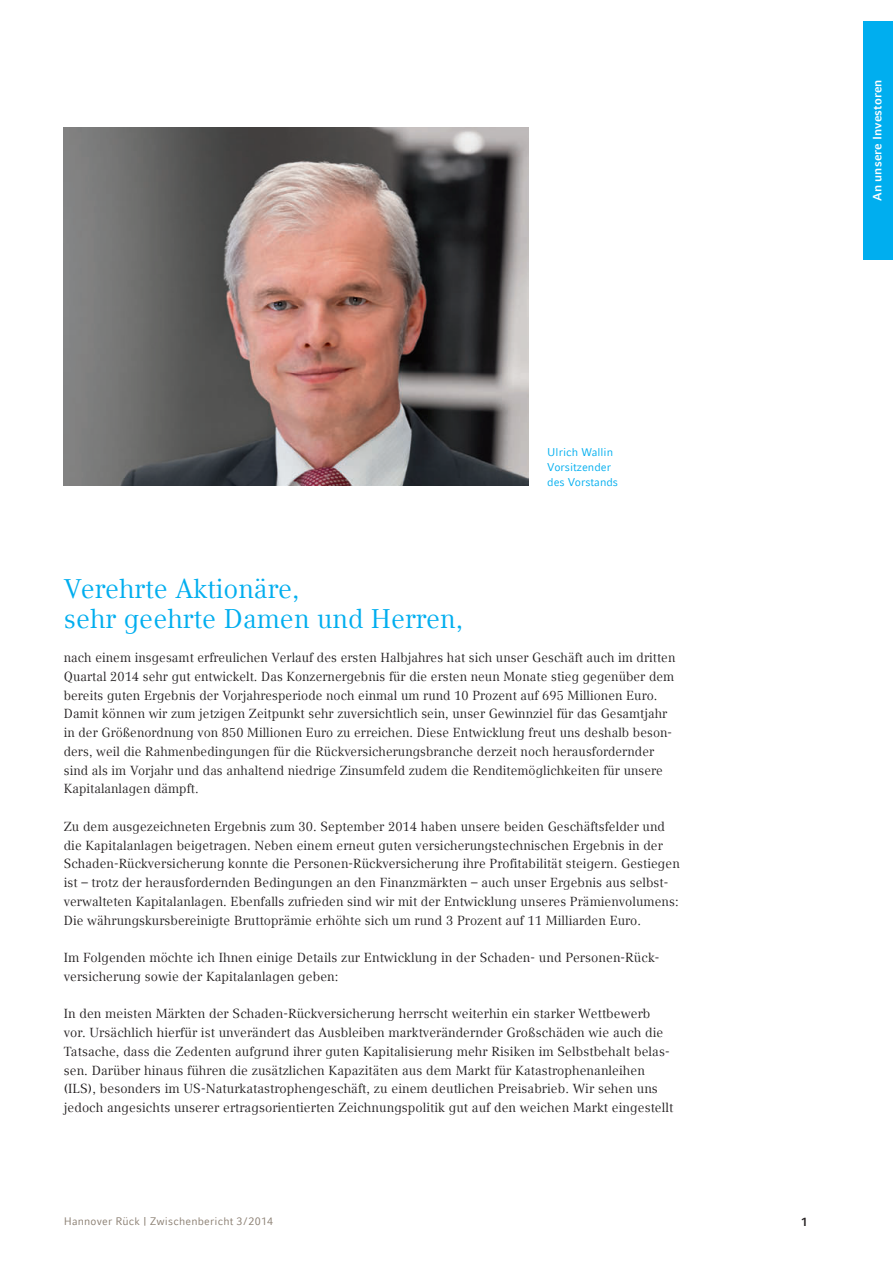
<style>
.page{position:relative;width:893px;height:1263px;background:#fff}
.page>*{position:absolute;margin:0;border:0;box-sizing:border-box;transform-origin:0 0}
.HL_1{font:27px/30px "Compatil Text LT Com";color:#00aeef}
.Fließtext{font:13.2px/18.8px "Compatil Text LT Com";letter-spacing:.005em;color:#231f20}
.Fließtext-2{font:700 12px "Compatil Fact LT Com";letter-spacing:.005em;color:#fff}
.t1{font:700 12px "Compatil Fact LT Com";color:#231f20}
.BU_links{font:11.25px/15px "Compatil Fact LT Com";color:#00aeef}
.t2{font:10.8px "Compatil Fact LT Com";letter-spacing:.02em;color:#8a7e71}
</style>
<div class="page">
<img style="left:64px;top:128px;width:464px;height:358px">
<div style="left:863px;top:21px;width:30px;height:238px;background:#00aeef"></div>
<p class="Fließtext-2" style="left:870px;top:201px;width:123px;rotate:-90deg">An unsere Investoren</p>
<p class="BU_links" style="left:547px;top:445px;width:67px">Ulrich Wallin</p>
<p class="BU_links" style="left:547px;top:460px;width:72px">Vorsitzender des Vorstands</p>
<p class="HL_1" style="left:64px;top:574px;width:401px">Verehrte Aktionäre,<br>sehr geehrte Damen und Herren,</p>
<p class="Fließtext" style="left:64px;top:648px;width:613px">nach einem insgesamt erfreulichen Verlauf des ersten Halbjahres hat sich unser Geschäft auch im dritten Quartal 2014 sehr gut entwickelt. Das Konzernergebnis für die ersten neun Monate stieg gegenüber dem bereits guten Ergebnis der Vorjahresperiode noch einmal um rund 10 Prozent auf 695 Millionen Euro.<br>Damit können wir zum jetzigen Zeitpunkt sehr zuversichtlich sein, unser Gewinnziel für das Gesamtjahr in der Größenordnung von 850 Millionen Euro zu erreichen. Diese Entwicklung freut uns deshalb beson&shy;ders, weil die Rahmenbedingungen für die Rückversicherungsbranche derzeit noch herausfordernder sind als im Vorjahr und das anhaltend niedrige Zinsumfeld zudem die Renditemöglichkeiten für unsere Kapitalanlagen dämpft.</p>
<p class="Fließtext" style="left:64px;top:817px;width:617px">Zu dem ausgezeichneten Ergebnis zum 30. September 2014 haben unsere beiden Geschäftsfelder und die Kapitalanlagen beigetragen. Neben einem erneut guten versicherungstechnischen Ergebnis in der Schaden-Rückversicherung konnte die Personen-Rückversicherung ihre Profitabilität steigern. Gestiegen ist – trotz der herausfordernden Bedingungen an den Finanzmärkten – auch unser Ergebnis aus selbst&shy;verwalteten Kapitalanlagen. Ebenfalls zufrieden sind wir mit der Entwicklung unseres Prämienvolumens:<br>Die währungskursbereinigte Bruttoprämie erhöhte sich um rund 3 Prozent auf 11 Milliarden Euro.</p>
<p class="Fließtext" style="left:64px;top:948px;width:596px">Im Folgenden möchte ich Ihnen einige Details zur Entwicklung in der Schaden- und Personen-Rück&shy;versicherung sowie der Kapitalanlagen geben:</p>
<p class="Fließtext" style="left:64px;top:1004px;width:611px">In den meisten Märkten der Schaden-Rückversicherung herrscht weiterhin ein starker Wettbewerb vor. Ursächlich hierfür ist unverändert das Ausbleiben marktverändernder Großschäden wie auch die Tatsache, dass die Zedenten aufgrund ihrer guten Kapitalisierung mehr Risiken im Selbstbehalt belas&shy;sen. Darüber hinaus führen die zusätzlichen Kapazitäten aus dem Markt für Katastrophenanleihen (ILS), besonders im US-Naturkatastrophengeschäft, zu einem deutlichen Preisabrieb. Wir sehen uns jedoch angesichts unserer ertragsorientierten Zeichnungspolitik gut auf den weichen Markt eingestellt</p>
<p class="t2" style="left:64px;top:1215px;width:211px">Hannover Rück | Zwischenbericht 3 / 2014</p>
<p class="t1" style="left:801px;top:1215px;width:8px">1</p>
</div>
